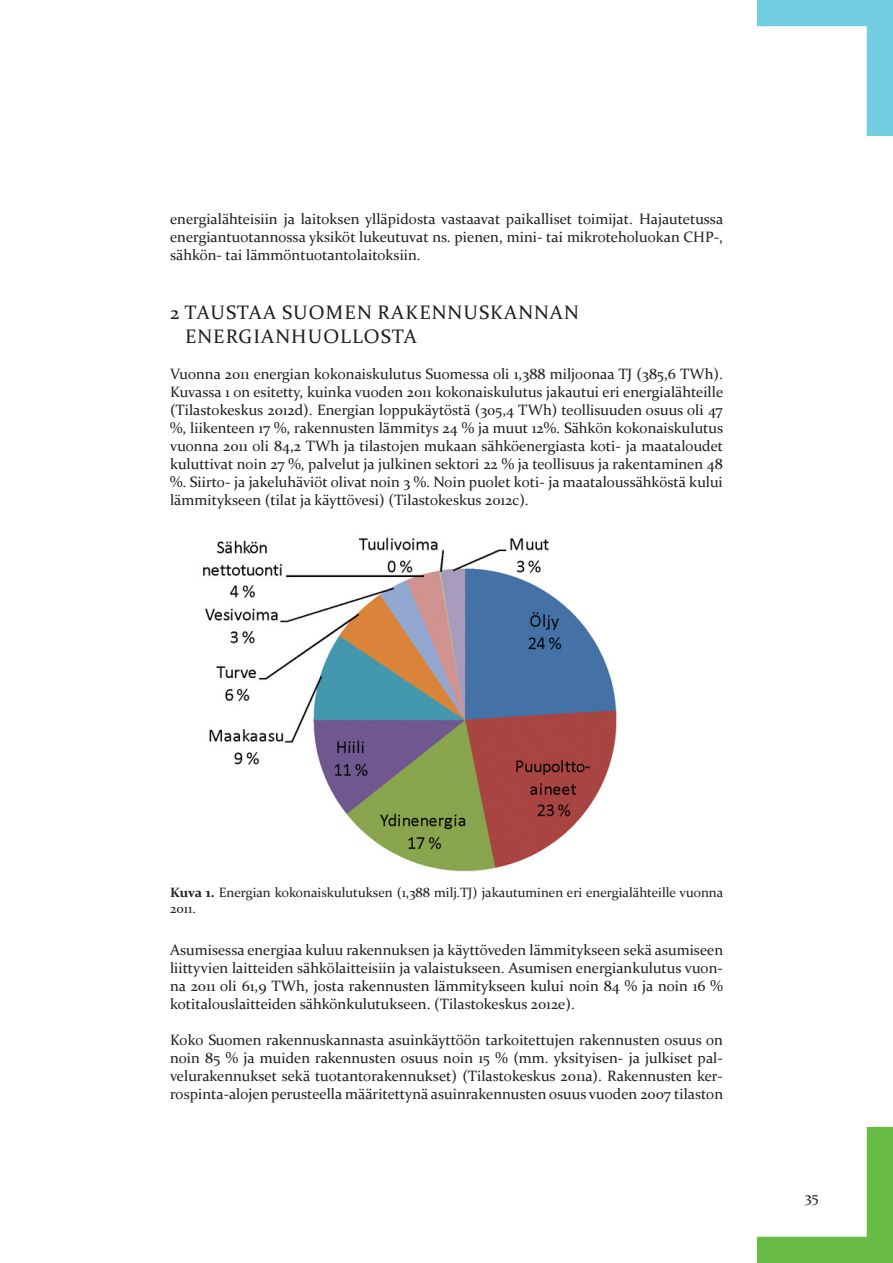
<style>
.page{position:relative;width:893px;height:1263px;background:#fff}
.page>*{position:absolute;margin:0;border:0;box-sizing:border-box;transform-origin:0 0}
.Otsikko_13{font:19.5px "Constantia";letter-spacing:.06em;color:#231f20}
.Leipa{font:15px/18px "Constantia";color:#231f20;text-align:justify}
.Leipa-2{font:13.5px/16.2px "Constantia";color:#231f20}
.s1{color:#fff}
.s2{font-weight:700}
</style>
<div class="page">
<div style="left:867px;top:1127px;width:26px;height:136px;background:#68bc45"></div>
<div style="left:757px;top:1237px;width:136px;height:26px;background:#68bc45"></div>
<div style="left:867px;top:0;width:26px;height:136px;background:#71cee1"></div>
<div style="left:757px;top:0;width:136px;height:26px;background:#71cee1"></div>
<img style="left:203px;top:537px;width:414px;height:335px">
<p class="Leipa" style="left:170px;top:209px;width:555px">energialähteisiin ja laitoksen ylläpidosta vastaavat paikalliset toimijat. Hajautetussa energiantuotannossa yksiköt lukeutuvat ns. pienen, mini- tai mikroteholuokan CHP-, sähkön- tai lämmöntuotantolaitoksiin.</p>
<p class="Otsikko_13" style="left:170px;top:299px;width:410px">2 TAUSTAA SUOMEN RAKENNUSKANNAN</p>
<p class="Otsikko_13" style="left:170px;top:323px;width:248px"><span class="s1">2</span> ENERGIANHUOLLOSTA</p>
<p class="Leipa" style="left:170px;top:364px;width:555px">Vuonna 2011 energian kokonaiskulutus Suomessa oli 1,388 miljoonaa TJ (385,6 TWh).<br>Kuvassa 1 on esitetty, kuinka vuoden 2011 kokonaiskulutus jakautui eri energialähteille (Tilastokeskus 2012d). Energian loppukäytöstä (305,4 TWh) teollisuuden osuus oli 47 %, liikenteen 17 %, rakennusten lämmitys 24 % ja muut 12%. Sähkön kokonaiskulutus vuonna 2011 oli 84,2 TWh ja tilastojen mukaan sähköenergiasta koti- ja maataloudet kuluttivat noin 27 %, palvelut ja julkinen sektori 22 % ja teollisuus ja rakentaminen 48 %. Siirto- ja jakeluhäviöt olivat noin 3 %. Noin puolet koti- ja maataloussähköstä kului lämmitykseen (tilat ja käyttövesi) (Tilastokeskus 2012c).</p>
<p class="Leipa-2" style="left:170px;top:883px;width:555px"><span class="s2">Kuva 1.</span> Energian kokonaiskulutuksen (1,388 milj.TJ) jakautuminen eri energialähteille vuonna<br>2011.</p>
<p class="Leipa" style="left:170px;top:940px;width:554px">Asumisessa energiaa kuluu rakennuksen ja käyttöveden lämmitykseen sekä asumiseen liittyvien laitteiden sähkölaitteisiin ja valaistukseen. Asumisen energiankulutus vuon&shy;na 2011 oli 61,9 TWh, josta rakennusten lämmitykseen kului noin 84 % ja noin 16 % kotitalouslaitteiden sähkönkulutukseen. (Tilastokeskus 2012e).</p>
<p class="Leipa" style="left:170px;top:1030px;width:554px">Koko Suomen rakennuskannasta asuinkäyttöön tarkoitettujen rakennusten osuus on noin 85 % ja muiden rakennusten osuus noin 15 % (mm. yksityisen- ja julkiset pal&shy;velurakennukset sekä tuotantorakennukset) (Tilastokeskus 2011a). Rakennusten ker&shy;rospinta-alojen perusteella määritettynä asuinrakennusten osuus vuoden 2007 tilaston</p>
<p class="Leipa" style="left:805px;top:1187px;width:15px">35</p>
</div>
